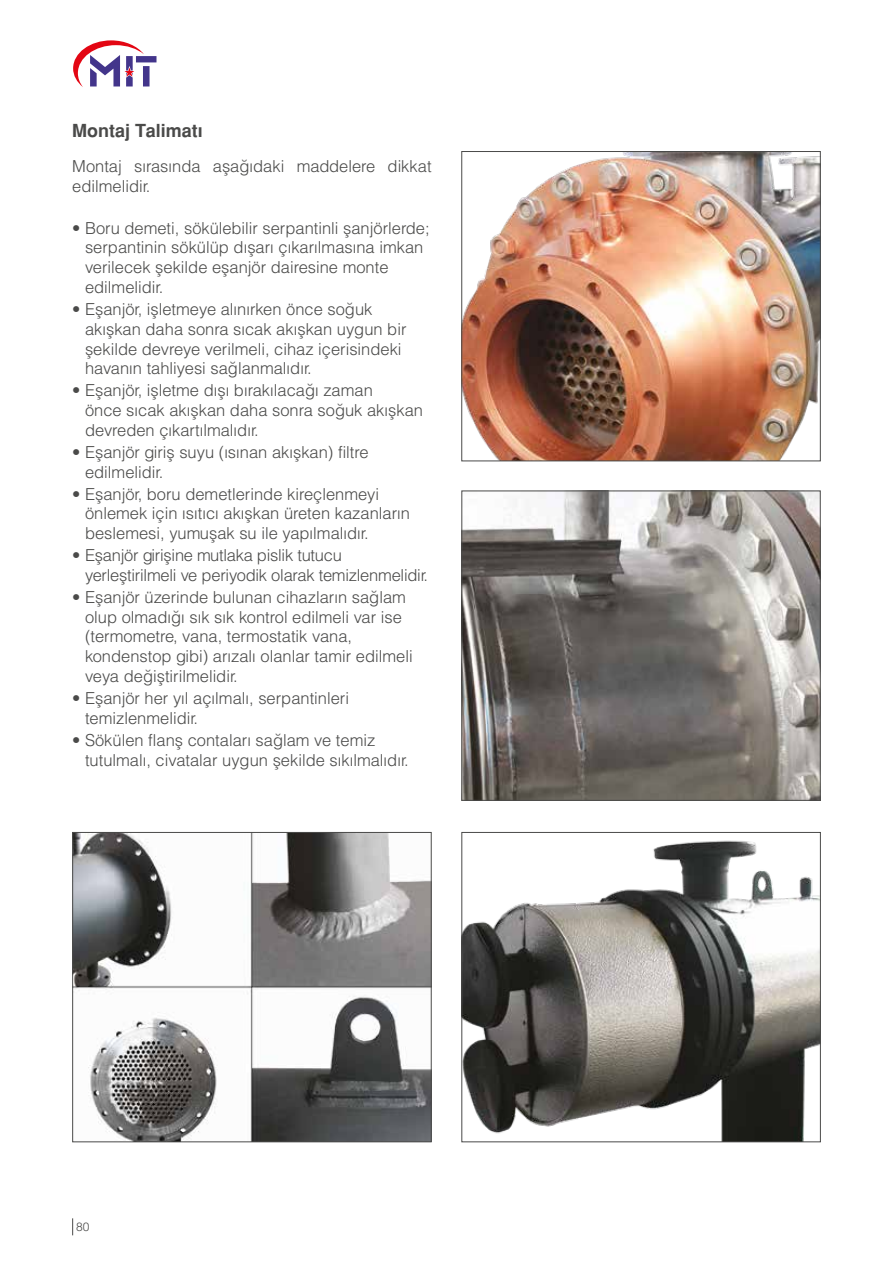
<style>
.page{position:relative;width:893px;height:1263px;background:#fff}
.page>*{position:absolute;margin:0;border:0;box-sizing:border-box;transform-origin:0 0}
.t1{font:700 18px "Helvetica Tr";color:#4a4a49}
.t2{font:16.5px/19.8px "Helvetica Light Normal Tr";color:#4a4a49}
.t3{font:12px "Helvetica Light Normal Tr";color:#4a4a49}
</style>
<div class="page">
<svg style="left:73px;top:40px;width:83px;height:47px"></svg>
<svg style="left:72px;top:1218px;width:1px;height:17px"></svg>
<img style="left:463px;top:840px;width:356px;height:300px">
<div style="left:461px;top:832px;width:360px;height:310px;border:1px solid #4a4a49"></div>
<img style="left:74px;top:834px;width:356px;height:306px">
<div style="left:72px;top:832px;width:360px;height:310px;border:1px solid #4a4a49"></div>
<img style="left:463px;top:493px;width:356px;height:306px">
<div style="left:461px;top:491px;width:360px;height:310px;border:1px solid #4a4a49"></div>
<img style="left:463px;top:153px;width:356px;height:306px">
<div style="left:461px;top:151px;width:360px;height:310px;border:1px solid #4a4a49"></div>
<p class="t1" style="left:72px;top:120px;width:132px">Montaj Talimatı</p>
<p class="t2" style="left:72px;top:156px;width:361px">Montaj sırasında aşağıdaki maddelere dikkat edilmelidir.</p>
<p class="t2" style="left:85px;top:217px;width:346px;text-indent:-13px">• Boru demeti, sökülebilir serpantinli şanjörlerde; serpantinin sökülüp dışarı çıkarılmasına imkan verilecek şekilde eşanjör dairesine monte edilmelidir.</p>
<p class="t2" style="left:85px;top:299px;width:323px;text-indent:-13px">• Eşanjör, işletmeye alınırken önce soğuk akışkan daha sonra sıcak akışkan uygun bir şekilde devreye verilmeli, cihaz içerisindeki havanın tahliyesi sağlanmalıdır.</p>
<p class="t2" style="left:85px;top:380px;width:340px;text-indent:-13px">• Eşanjör, işletme dışı bırakılacağı zaman<br>önce sıcak akışkan daha sonra soğuk akışkan devreden çıkartılmalıdır.</p>
<p class="t2" style="left:85px;top:442px;width:285px;text-indent:-13px">• Eşanjör giriş suyu (ısınan akışkan) filtre edilmelidir.</p>
<p class="t2" style="left:85px;top:483px;width:326px;text-indent:-13px">• Eşanjör, boru demetlerinde kireçlenmeyi önlemek için ısıtıcı akışkan üreten kazanların beslemesi, yumuşak su ile yapılmalıdır.</p>
<p class="t2" style="left:85px;top:545px;width:345px;text-indent:-13px">• Eşanjör girişine mutlaka pislik tutucu yerleştirilmeli ve periyodik olarak temizlenmelidir.</p>
<p class="t2" style="left:85px;top:587px;width:329px;text-indent:-13px">• Eşanjör üzerinde bulunan cihazların sağlam olup olmadığı sık sık kontrol edilmeli var ise (termometre, vana, termostatik vana, kondenstop gibi) arızalı olanlar tamir edilmeli veya değiştirilmelidir.</p>
<p class="t2" style="left:85px;top:688px;width:266px;text-indent:-13px">• Eşanjör her yıl açılmalı, serpantinleri temizlenmelidir.</p>
<p class="t2" style="left:85px;top:730px;width:325px;text-indent:-13px">• Sökülen flanş contaları sağlam ve temiz tutulmalı, civatalar uygun şekilde sıkılmalıdır.</p>
<p class="t3" style="left:76px;top:1219px;width:15px">80</p>
</div>
